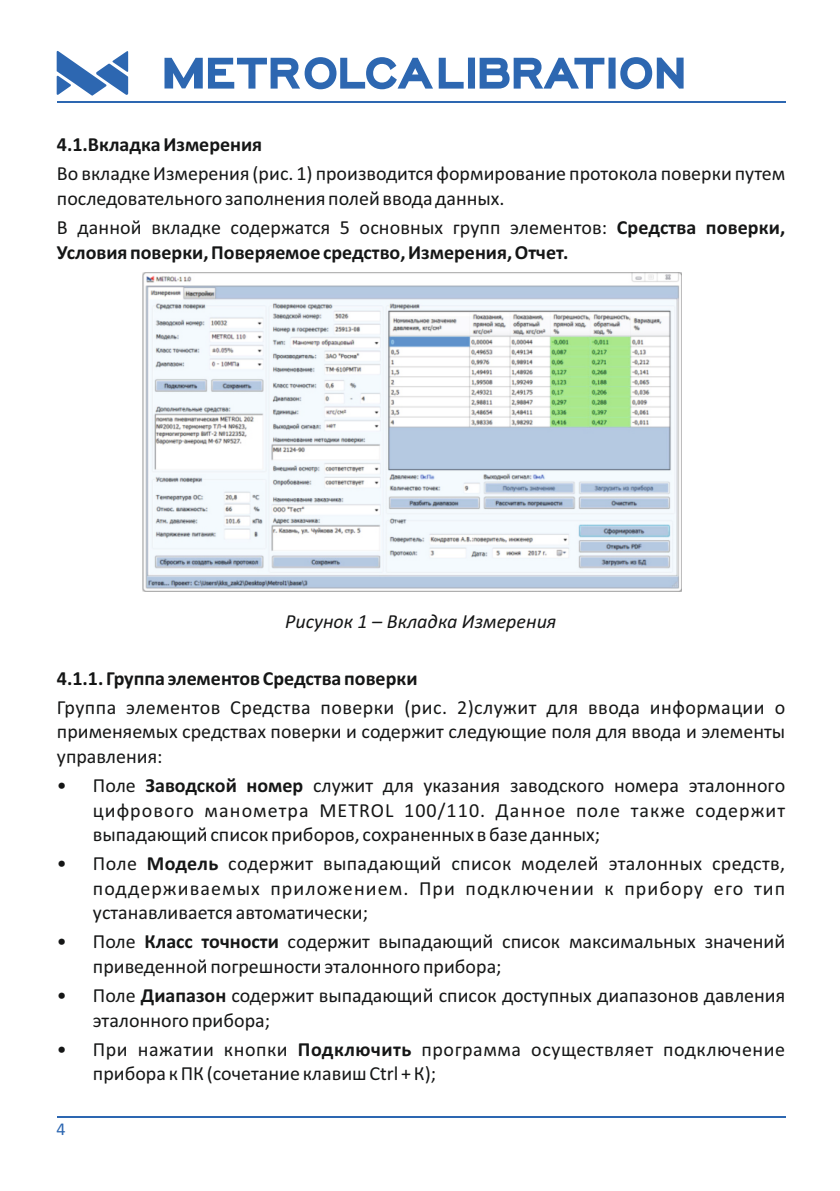
<style>
.page{position:relative;width:840px;height:1191px;background:#fff}
.page>*{position:absolute;margin:0;border:0;box-sizing:border-box;transform-origin:0 0}
.t1{font:20px/24.4px "Calibri";color:#151616}
.t2{font:700 20px/24.4px "Calibri";color:#151616}
.t3{font:20px/24.4px "Calibri";letter-spacing:.025em;color:#151616}
.t4{font:italic 20px "Calibri";color:#151616}
.t5{font:18px "Calibri";color:#2d67b1}
.s1{font-weight:400}
.s2{font-weight:700}
</style>
<div class="page">
<hr style="left:57px;top:101px;width:728px;height:2px;background:#2d67b1">
<svg style="left:57px;top:51px;width:71px;height:45px"></svg>
<svg style="left:164px;top:57px;width:519px;height:32px"></svg>
<hr style="left:57px;top:1116px;width:728px;height:2px;background:#2d67b1">
<img style="left:143px;top:272px;width:537px;height:319px">
<p class="t2" style="left:57px;top:134px;width:207px">4.1. Вкладка Измерения</p>
<p class="t1" style="left:57px;top:163px;width:729px">Во вкладке Измерения (рис. 1) производится формирование протокола поверки путем последовательного заполнения полей ввода данных.</p>
<p class="t2" style="left:57px;top:217px;width:729px"><span class="s1">В данной вкладке содержатся 5 основных групп элементов:</span> Средства поверки,<br>Условия поверки, Поверяемое средство, Измерения, Отчет.</p>
<p class="t4" style="left:285px;top:613px;width:273px">Рисунок 1 – Вкладка Измерения</p>
<p class="t2" style="left:57px;top:667px;width:362px">4.1.1. Группа элементов Средства поверки</p>
<p class="t1" style="left:57px;top:697px;width:729px;text-align:justify">Группа элементов Средства поверки (рис. 2)служит для ввода информации о применяемых средствах поверки и содержит следующие поля для ввода и элементы управления:</p>
<p class="t1" style="left:93px;top:775px;width:693px;text-align:justify;text-indent:-36px">• Поле <span class="s2">Заводской номер</span> служит для указания заводского номера эталонного цифрового манометра METROL 100/110. Данное поле также содержит выпадающий список приборов, сохраненных в базе данных;</p>
<p class="t1" style="left:93px;top:853px;width:693px;text-align:justify;text-indent:-36px">• Поле <span class="s2">Модель</span> содержит выпадающий список моделей эталонных средств, поддерживаемых приложением. При подключении к прибору его тип устанавливается автоматически;</p>
<p class="t1" style="left:93px;top:931px;width:693px;text-indent:-36px">• Поле <span class="s2">Класс точности</span> содержит выпадающий список максимальных значений приведенной погрешности эталонного прибора;</p>
<p class="t1" style="left:93px;top:985px;width:693px;text-indent:-36px">• Поле <span class="s2">Диапазон</span> содержит выпадающий список доступных диапазонов давления эталонного прибора;</p>
<p class="t3" style="left:93px;top:1038px;width:693px;text-indent:-36px">• При нажатии кнопки <span class="s2">Подключить</span> программа осуществляет подключение прибора к ПК (сочетание клавиш Ctrl + К);</p>
<p class="t5" style="left:56px;top:1121px;width:11px">4</p>
</div>
